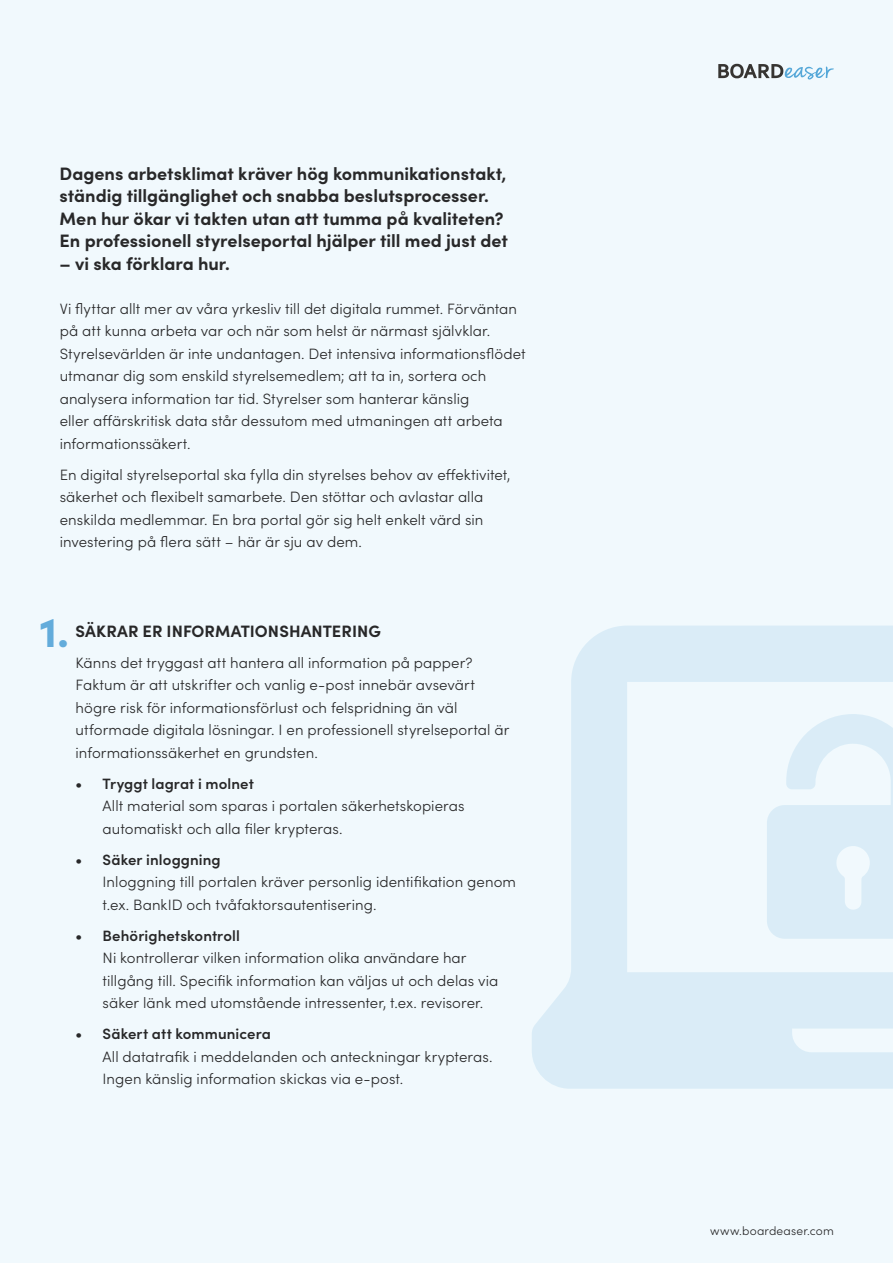
<style>
.page{position:relative;width:893px;height:1263px;background:#f1f9fd}
.page>*{position:absolute;margin:0;border:0;box-sizing:border-box;transform-origin:0 0}
.CONTENT{font:900 42px "Sofia Pro";color:#63acdb}
.CONTENT-2{font:700 18px/22.5px "Sofia Pro";color:#282829}
.CONTENT-3{font:700 16.5px "Sofia Pro";letter-spacing:.005em;color:#282829}
.CONTENT-4{font:300 15px/22.5px "Sofia Pro";letter-spacing:.005em;color:#282829}
.CONTENT-5{font:300 12px "Sofia Pro";letter-spacing:.015em;color:#282829}
.s1{font-weight:600}
</style>
<div class="page">
<svg style="left:718px;top:64px;width:116px;height:15px"></svg>
<svg style="left:532px;top:626px;width:361px;height:463px;fill:#daecf7"></svg>
<svg style="left:767px;top:713px;width:126px;height:226px"></svg>
<p class="CONTENT-2" style="left:60px;top:161px;width:450px">Dagens arbetsklimat kräver hög kommunikationstakt, ständig tillgänglighet och snabba beslutsprocesser.<br>Men hur ökar vi takten utan att tumma på kvaliteten?<br>En professionell styrelseportal hjälper till med just det</p>
<p class="CONTENT-2" style="left:60px;top:251px;width:172px">– vi ska förklara hur.</p>
<p class="CONTENT-4" style="left:60px;top:296px;width:467px">Vi flyttar allt mer av våra yrkesliv till det digitala rummet. Förväntan på att kunna arbeta var och när som helst är närmast självklar.<br>Styrelsevärlden är inte undantagen. Det intensiva informationsflödet utmanar dig som enskild styrelsemedlem; att ta in, sortera och analysera information tar tid. Styrelser som hanterar känslig<br>eller affärskritisk data står dessutom med utmaningen att arbeta informationssäkert.</p>
<p class="CONTENT-4" style="left:60px;top:462px;width:452px">En digital styrelseportal ska fylla din styrelses behov av effektivitet, säkerhet och flexibelt samarbete. Den stöttar och avlastar alla enskilda medlemmar. En bra portal gör sig helt enkelt värd sin investering på flera sätt – här är sju av dem.</p>
<p class="CONTENT" style="left:40px;top:599px;width:30px">1.</p>
<p class="CONTENT-3" style="left:76px;top:618px;width:307px">SÄKRAR ER INFORMATIONSHANTERING</p>
<p class="CONTENT-4" style="left:76px;top:650px;width:435px">Känns det tryggast att hantera all information på papper?<br>Faktum är att utskrifter och vanlig e-post innebär avsevärt högre risk för informationsförlust och felspridning än väl utformade digitala lösningar. I en professionell styrelseportal är informationssäkerhet en grundsten.</p>
<p class="CONTENT-4" style="left:103px;top:771px;width:363px;text-indent:-27px"><span class="s1">• Tryggt lagrat i molnet<br></span>Allt material som sparas i portalen säkerhetskopieras automatiskt och alla filer krypteras.</p>
<p class="CONTENT-4" style="left:103px;top:847px;width:415px;text-indent:-27px"><span class="s1">• Säker inloggning<br></span>Inloggning till portalen kräver personlig identifikation genom t.ex. BankID och tvåfaktorsautentisering.</p>
<p class="CONTENT-4" style="left:103px;top:923px;width:397px;text-indent:-27px"><span class="s1">• Behörighetskontroll<br></span>Ni kontrollerar vilken information olika användare har tillgång till. Specifik information kan väljas ut och delas via säker länk med utomstående intressenter, t.ex. revisorer.</p>
<p class="CONTENT-4" style="left:103px;top:1022px;width:391px;text-indent:-27px"><span class="s1">• Säkert att kommunicera<br></span>All datatrafik i meddelanden och anteckningar krypteras.<br>Ingen känslig information skickas via e-post.</p>
<p class="CONTENT-5" style="left:710px;top:1222px;width:125px">www.boardeaser.com</p>
</div>
